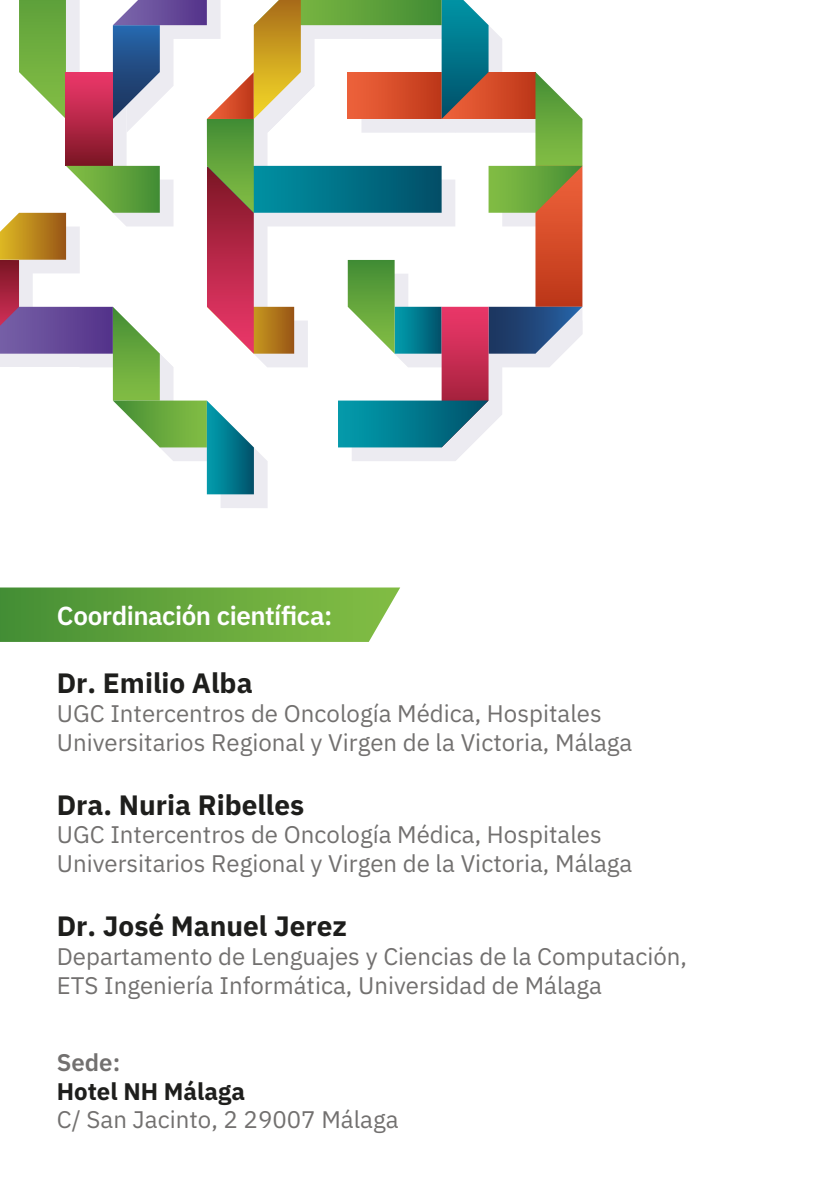
<style>
.page{position:relative;width:840px;height:1191px;background:#fff}
.page>*{position:absolute;margin:0;border:0;box-sizing:border-box;transform-origin:0 0}
.t1{font:700 28px "IBM Plex Sans";color:#1e1e1c}
.t2{font:600 26px "IBM Plex Sans";letter-spacing:-.02em;color:#fff}
.t3{font:24px/28.8px "IBM Plex Sans";color:#72706f}
.t4{font:700 24px "IBM Plex Sans";color:#1e1e1c}
.t5{font:600 24px "IBM Plex Sans";color:#72706f}
</style>
<div class="page">
<svg style="left:0;top:587px;width:400px;height:55px;background:#6ba944"></svg>
<svg style="left:0;top:0;width:582px;height:508px"></svg>
<p class="t2" style="left:57px;top:595px;width:277px">Coordinación científica:</p>
<p class="t1" style="left:57px;top:660px;width:197px">Dr. Emilio Alba</p>
<p class="t3" style="left:57px;top:697px;width:576px">UGC Intercentros de Oncología Médica, Hospitales<br>Universitarios Regional y Virgen de la Victoria, Málaga</p>
<p class="t1" style="left:57px;top:782px;width:249px">Dra. Nuria Ribelles</p>
<p class="t3" style="left:57px;top:818px;width:576px">UGC Intercentros de Oncología Médica, Hospitales<br>Universitarios Regional y Virgen de la Victoria, Málaga</p>
<p class="t1" style="left:57px;top:904px;width:292px">Dr. José Manuel Jerez</p>
<p class="t3" style="left:57px;top:940px;width:631px">Departamento de Lenguajes y Ciencias de la Computación,<br>ETS Ingeniería Informática, Universidad de Málaga</p>
<p class="t5" style="left:57px;top:1043px;width:65px">Sede:</p>
<p class="t4" style="left:57px;top:1072px;width:190px">Hotel NH Málaga</p>
<p class="t3" style="left:57px;top:1103px;width:343px">C/ San Jacinto, 2 29007 Málaga</p>
</div>
